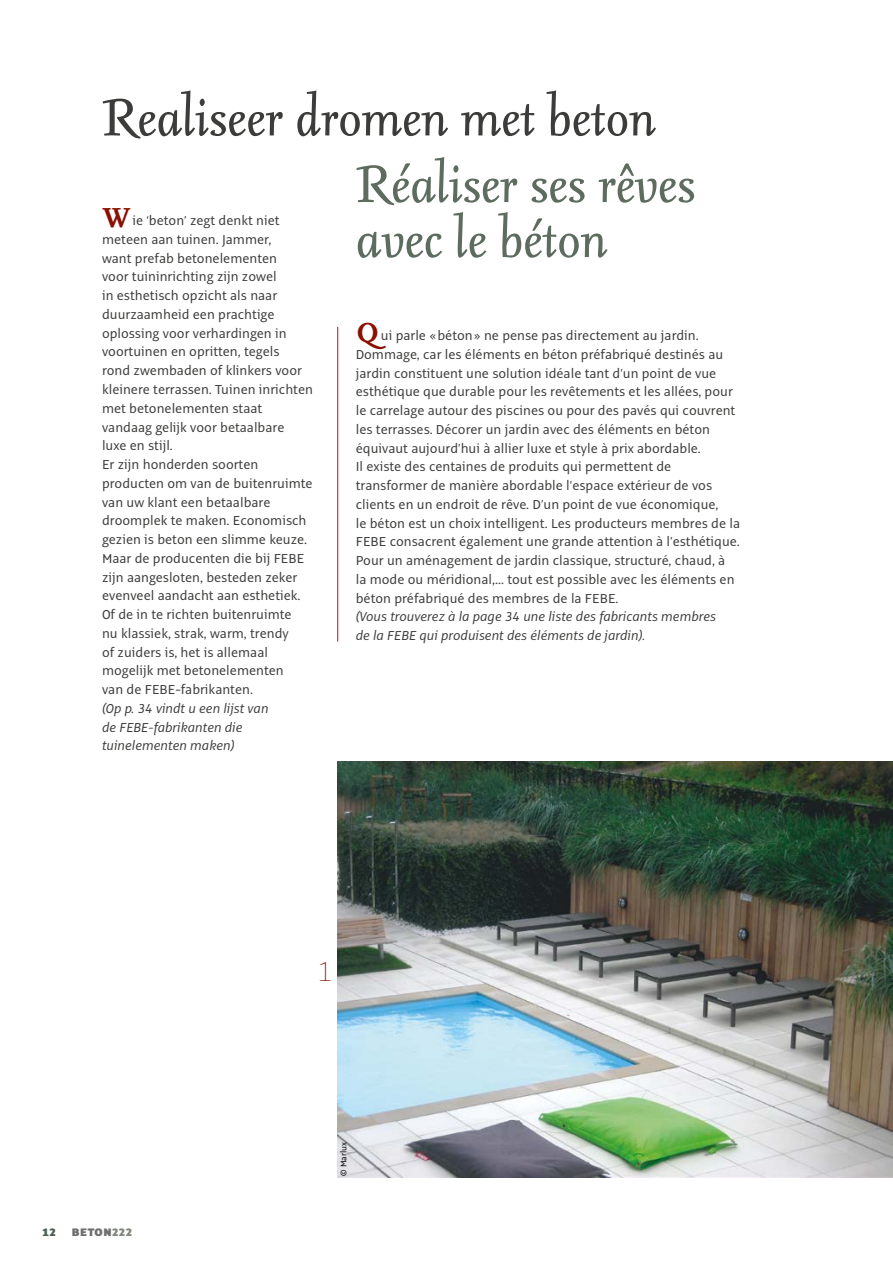
<style>
.page{position:relative;width:893px;height:1263px;background:#fff}
.page>*{position:absolute;margin:0;border:0;box-sizing:border-box;transform-origin:0 0}
.t1{font:italic 63px/55.1px "Seria";color:#5d6c5f}
.t2{font:italic 63px "Seria";color:#3c3c3b}
.t3{font:italic 700 33px "Seria";color:#8a1002}
.t4{font:100 30px "Alto Pro";color:#8a1002}
.t5{font:14.25px/18.8px "Alto Pro";color:#3c3c3b}
.t6{font:italic 14.25px/18.8px "Alto Pro";color:#3c3c3b}
.t7{font:900 12px "Alto Pro";letter-spacing:.04em;color:#706f6f}
.t8{font:900 12px "Alto Pro";color:#4a6152}
.t9{font:9px "Alto Pro";color:#000}
.s1{color:#82887c}
</style>
<div class="page">
<hr style="left:337px;top:327px;width:1px;height:315px;background:#c90c0f">
<img style="left:337px;top:761px;width:556px;height:417px">
<h1 class="t2" style="left:102px;top:87px;width:555px">Realiseer dromen met beton</h1>
<h1 class="t1" style="left:356px;top:159px;width:341px">Réaliser ses rêves avec le béton</h1>
<h2 class="t3" style="left:102px;top:201px;width:30px">W</h2>
<p class="t5" style="left:102px;top:211px;width:212px;text-indent:30px">ie ‘beton’ zegt denkt niet meteen aan tuinen. Jammer,<br>want prefab betonelementen<br>voor tuininrichting zijn zowel<br>in esthetisch opzicht als naar duurzaamheid een prachtige oplossing voor verhardingen in voortuinen en opritten, tegels<br>rond zwembaden of klinkers voor kleinere terrassen. Tuinen inrichten met betonelementen staat vandaag gelijk voor betaalbare<br>luxe en stijl.<br>Er zijn honderden soorten producten om van de buitenruimte van uw klant een betaalbare droomplek te maken. Economisch gezien is beton een slimme keuze.<br>Maar de producenten die bij FEBE zijn aangesloten, besteden zeker evenveel aandacht aan esthetiek.<br>Of de in te richten buitenruimte<br>nu klassiek, strak, warm, trendy<br>of zuiders is, het is allemaal mogelijk met betonelementen<br>van de FEBE-fabrikanten.</p>
<p class="t6" style="left:102px;top:699px;width:168px">(Op p. 34 vindt u een lijst van de FEBE-fabrikanten die tuinelementen maken)</p>
<h2 class="t3" style="left:356px;top:315px;width:25px">Q</h2>
<p class="t5" style="left:356px;top:326px;width:386px;text-indent:25px">ui parle « béton » ne pense pas directement au jardin.<br>Dommage, car les éléments en béton préfabriqué destinés au jardin constituent une solution idéale tant d’un point de vue esthétique que durable pour les revêtements et les allées, pour le carrelage autour des piscines ou pour des pavés qui couvrent les terrasses. Décorer un jardin avec des éléments en béton équivaut aujourd’hui à allier luxe et style à prix abordable.<br>Il existe des centaines de produits qui permettent de transformer de manière abordable l’espace extérieur de vos clients en un endroit de rêve. D’un point de vue économique,<br>le béton est un choix intelligent. Les producteurs membres de la FEBE consacrent également une grande attention à l’esthétique.<br>Pour un aménagement de jardin classique, structuré, chaud, à<br>la mode ou méridional,… tout est possible avec les éléments en béton préfabriqué des membres de la FEBE.</p>
<p class="t6" style="left:356px;top:607px;width:362px">(Vous trouverez à la page 34 une liste des fabricants membres de la FEBE qui produisent des éléments de jardin).</p>
<p class="t8" style="left:43px;top:1224px;width:15px">12</p>
<p class="t7" style="left:72px;top:1224px;width:62px">BETON<span class="s1">222</span></p>
<h3 class="t4" style="left:317px;top:953px;width:18px">1</h3>
<p class="t9" style="left:338px;top:1176px;width:35px;rotate:-90deg">© Marlux</p>
</div>
